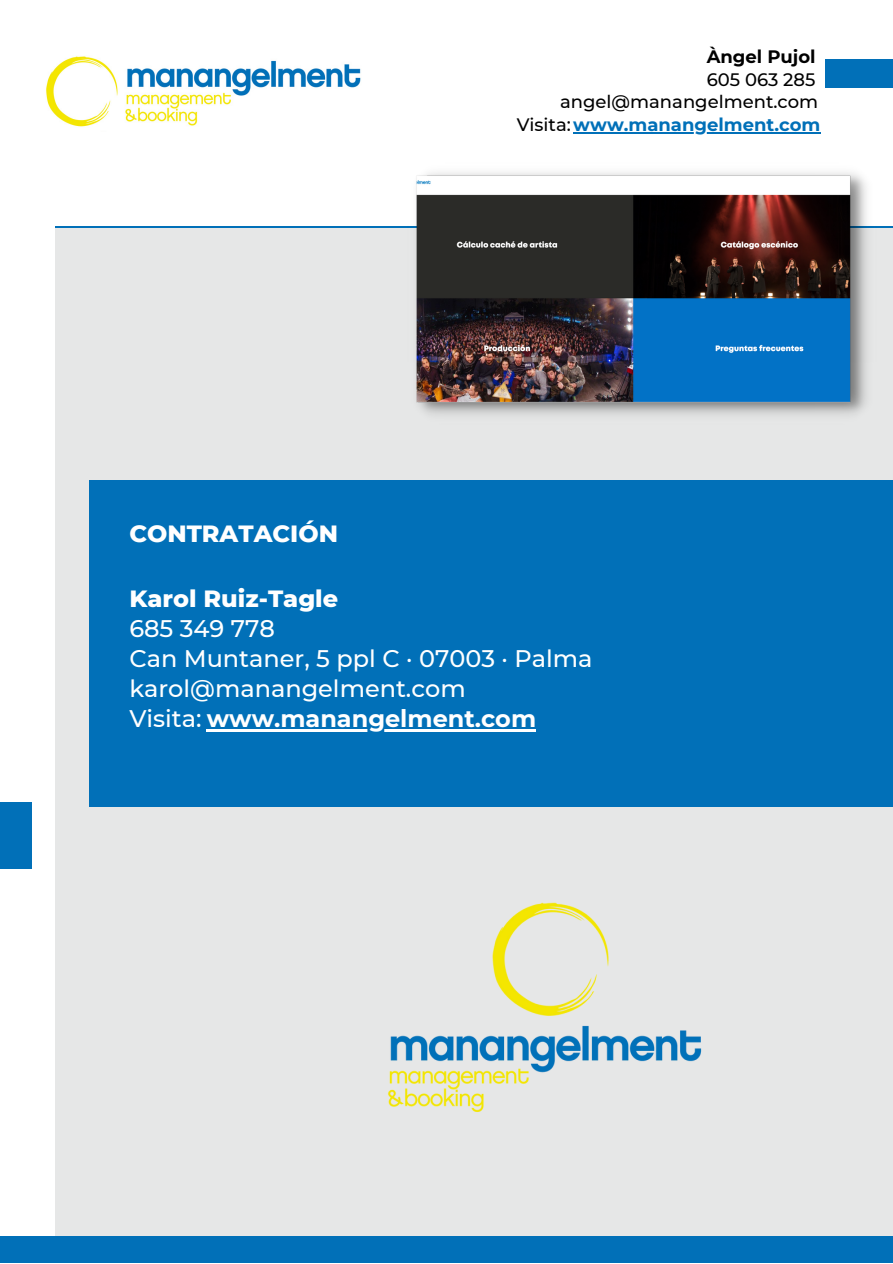
<style>
.page{position:relative;width:893px;height:1264px;background:#fff}
.page>*{position:absolute;margin:0;border:0;box-sizing:border-box;transform-origin:0 0}
.t1{font:500 24px "Montserrat";color:#fff}
.t2{font:800 24px "Montserrat";color:#fff}
.t3{font:700 24px "Montserrat";color:#fff}
.t4{font:500 18px "Montserrat";color:#000}
.t5{font:700 18px "Montserrat";color:#0170b8}
.t6{font:700 18px "Montserrat";color:#000}
.s1{font-weight:500;color:#000}
.s2{font-weight:500}
</style>
<div class="page">
<div style="left:825px;top:59px;width:67px;height:29px;background:#0170b8"></div>
<div style="left:55px;top:226px;width:837px;height:27px;background:#0170b8"></div>
<div style="left:55px;top:228px;width:837px;height:1034px;background:#e6e7e7"></div>
<div style="left:0;top:1235px;width:892px;height:27px;background:#0170b8"></div>
<div style="left:0;top:802px;width:32px;height:66px;background:#0170b8"></div>
<img style="left:416px;top:172px;width:451px;height:243px">
<div style="left:89px;top:480px;width:803px;height:326px;background:#0170b8"></div>
<hr style="left:573px;top:132px;width:247px;height:2px;background:#0170b8">
<hr style="left:207px;top:729px;width:329px;height:2px;background:#fff">
<img style="left:125px;top:60px;width:236px;height:66px">
<img style="left:46px;top:56px;width:72px;height:71px">
<img style="left:388px;top:902px;width:314px;height:210px">
<p class="t6" style="left:706px;top:45px;width:110px">Àngel Pujol</p>
<p class="t2" style="left:129px;top:518px;width:210px">CONTRATACIÓN</p>
<p class="t4" style="left:706px;top:68px;width:110px">605 063 285</p>
<p class="t4" style="left:560px;top:91px;width:259px">angel@manangelment.com</p>
<p class="t5" style="left:516px;top:114px;width:305px"><span class="s1">Visita:</span>www.manangelment.com</p>
<p class="t2" style="left:129px;top:584px;width:210px">Karol Ruiz-Tagle</p>
<p class="t1" style="left:129px;top:613px;width:147px">685 349 778</p>
<p class="t1" style="left:129px;top:643px;width:464px">Can Muntaner, 5 ppl C · 07003 · Palma</p>
<p class="t1" style="left:129px;top:673px;width:338px">karol@manangelment.com</p>
<p class="t3" style="left:129px;top:703px;width:408px"><span class="s2">Visita:</span> www.manangelment.com</p>
</div>
